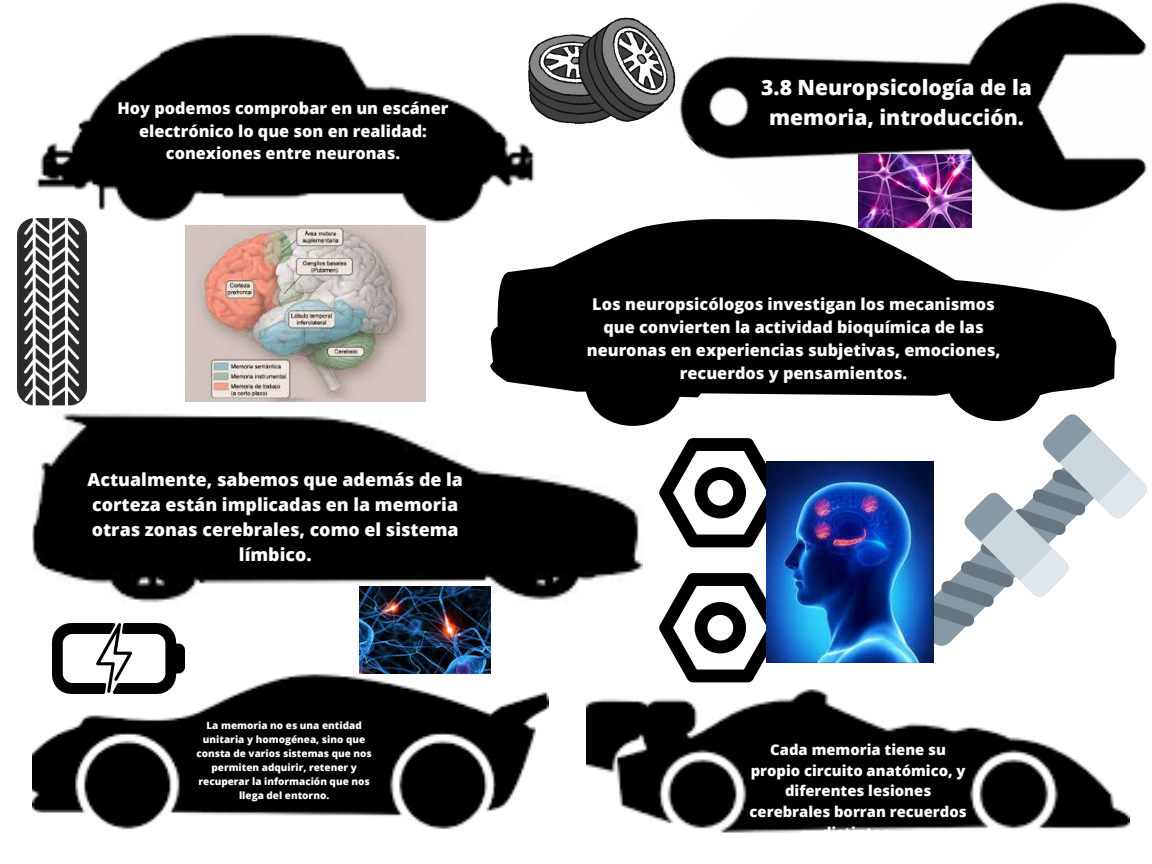
<style>
.page{position:relative;width:1152px;height:864px;background:#fff}
.page>*{position:absolute;margin:0;border:0;box-sizing:border-box;transform-origin:0 0}
.t1{font:800 21px/29.4px "Open Sans";color:#fff;text-align:center}
.t2{font:800 17.85px/24.9px "Open Sans";color:#fff;text-align:center}
.t3{font:800 16.35px/22.8px "Open Sans";color:#fff;text-align:center}
.t4{font:800 16.2px/22.6px "Open Sans";color:#fff;text-align:center}
.t5{font:800 14.85px/20.7px "Open Sans";color:#fff;text-align:center}
.t6{font:800 9.9px/14px "Open Sans";color:#fff;text-align:center}
</style>
<div class="page">
<img style="left:36px;top:32px;width:499px;height:195px">
<img style="left:675px;top:1px;width:472px;height:211px">
<img style="left:32px;top:413px;width:610px;height:194px">
<svg style="left:490px;top:217px;width:627px;height:221px;fill:#000"></svg>
<img style="left:586px;top:682px;width:544px;height:151px">
<img style="left:32px;top:673px;width:516px;height:157px">
<svg style="left:528px;top:18px;width:147px;height:106px"></svg>
<img style="left:18px;top:216px;width:68px;height:190px">
<svg style="left:934px;top:627px;width:31px;height:19px"></svg>
<svg style="left:922px;top:411px;width:225px;height:216px"></svg>
<svg style="left:659px;top:573px;width:107px;height:109px"></svg>
<svg style="left:659px;top:438px;width:107px;height:109px"></svg>
<img style="left:52px;top:624px;width:133px;height:70px">
<img style="left:185px;top:225px;width:240px;height:177px">
<img style="left:858px;top:155px;width:114px;height:73px">
<img style="left:360px;top:587px;width:130px;height:86px">
<img style="left:766px;top:461px;width:168px;height:202px">
<p class="t4" style="left:117px;top:96px;width:333px">Hoy podemos comprobar en un escáner electrónico lo que son en realidad: conexiones entre neuronas.</p>
<p class="t2" style="left:88px;top:467px;width:377px">Actualmente, sabemos que además de la corteza están implicadas en la memoria otras zonas cerebrales, como el sistema límbico.</p>
<p class="t6" style="left:196px;top:718px;width:177px">La memoria no es una entidad unitaria y homogénea, sino que consta de varios sistemas que nos permiten adquirir, retener y recuperar la información que nos llega del entorno.</p>
<p class="t1" style="left:761px;top:73px;width:272px">3.8 Neuropsicología de la memoria, introducción.</p>
<p class="t3" style="left:587px;top:292px;width:415px">Los neuropsicólogos investigan los mecanismos que convierten la actividad bioquímica de las neuronas en experiencias subjetivas, emociones, recuerdos y pensamientos.</p>
<p class="t5" style="left:750px;top:739px;width:219px">Cada memoria tiene su propio circuito anatómico, y diferentes lesiones cerebrales borran recuerdos distintos.</p>
</div>
